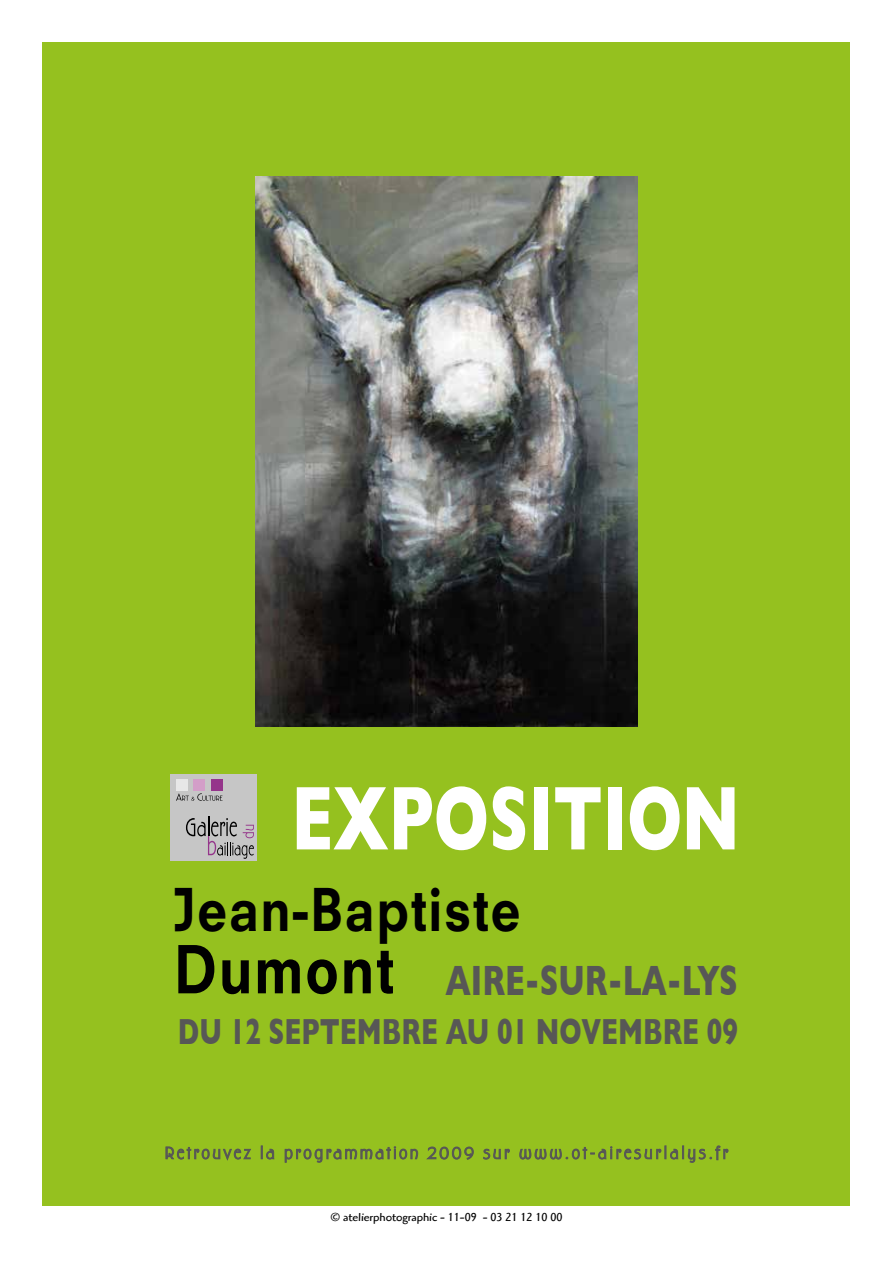
<style>
.page{position:relative;width:893px;height:1263px;background:#fff}
.page>*{position:absolute;margin:0;border:0;box-sizing:border-box;transform-origin:0 0}
.t1{font:700 91.8px "Gill Sans";color:#fff;scale:.71 1}
.t2{font:800 64.2px "Neuzeit S";letter-spacing:.025em;color:#000;scale:.87 1}
.t3{font:800 57.3px "Neuzeit S";letter-spacing:.025em;color:#000;scale:.87 1}
.t4{font:700 43.2px "Gill Sans";color:#575756;scale:.71 1}
.t5{font:700 37.05px "Gill Sans";color:#575756;scale:.71 1}
.t6{font:12px "Highlander";color:#000}
</style>
<div class="page">
<div style="left:43px;top:43px;width:807px;height:1163px;background:#95c11f"></div>
<div style="left:171px;top:774px;width:86px;height:87px;background:#c6c6c6"></div>
<svg style="left:186px;top:817px;width:68px;height:42px"></svg>
<div style="left:176px;top:779px;width:12px;height:12px;background:#e7e7e7"></div>
<div style="left:193px;top:779px;width:12px;height:12px;background:#d39ec8"></div>
<div style="left:211px;top:779px;width:12px;height:12px;background:#95358b"></div>
<svg style="left:176px;top:793px;width:47px;height:8px"></svg>
<img style="left:255px;top:177px;width:383px;height:549px">
<svg style="left:166px;top:1146px;width:85px;height:14px"></svg>
<svg style="left:261px;top:1146px;width:13px;height:13px"></svg>
<svg style="left:285px;top:1146px;width:133px;height:16px"></svg>
<svg style="left:427px;top:1147px;width:47px;height:12px"></svg>
<svg style="left:483px;top:1149px;width:27px;height:10px"></svg>
<svg style="left:520px;top:1145px;width:208px;height:17px"></svg>
<h1 class="t1" style="left:291px;top:745px;width:633px">EXPOSITION</h1>
<h3 class="t3" style="left:174px;top:875px;width:401px">Jean-Baptiste</h3>
<h2 class="t2" style="left:174px;top:930px;width:255px">Dumont</h2>
<h3 class="t4" style="left:446px;top:946px;width:413px">AIRE-SUR-LA-LYS</h3>
<h3 class="t5" style="left:178px;top:1002px;width:790px">DU 12 SEPTEMBRE AU 01 NOVEMBRE 09</h3>
<p class="t6" style="left:330px;top:1210px;width:234px">© atelierphotographic - 11-09 - 03 21 12 10 00</p>
</div>
